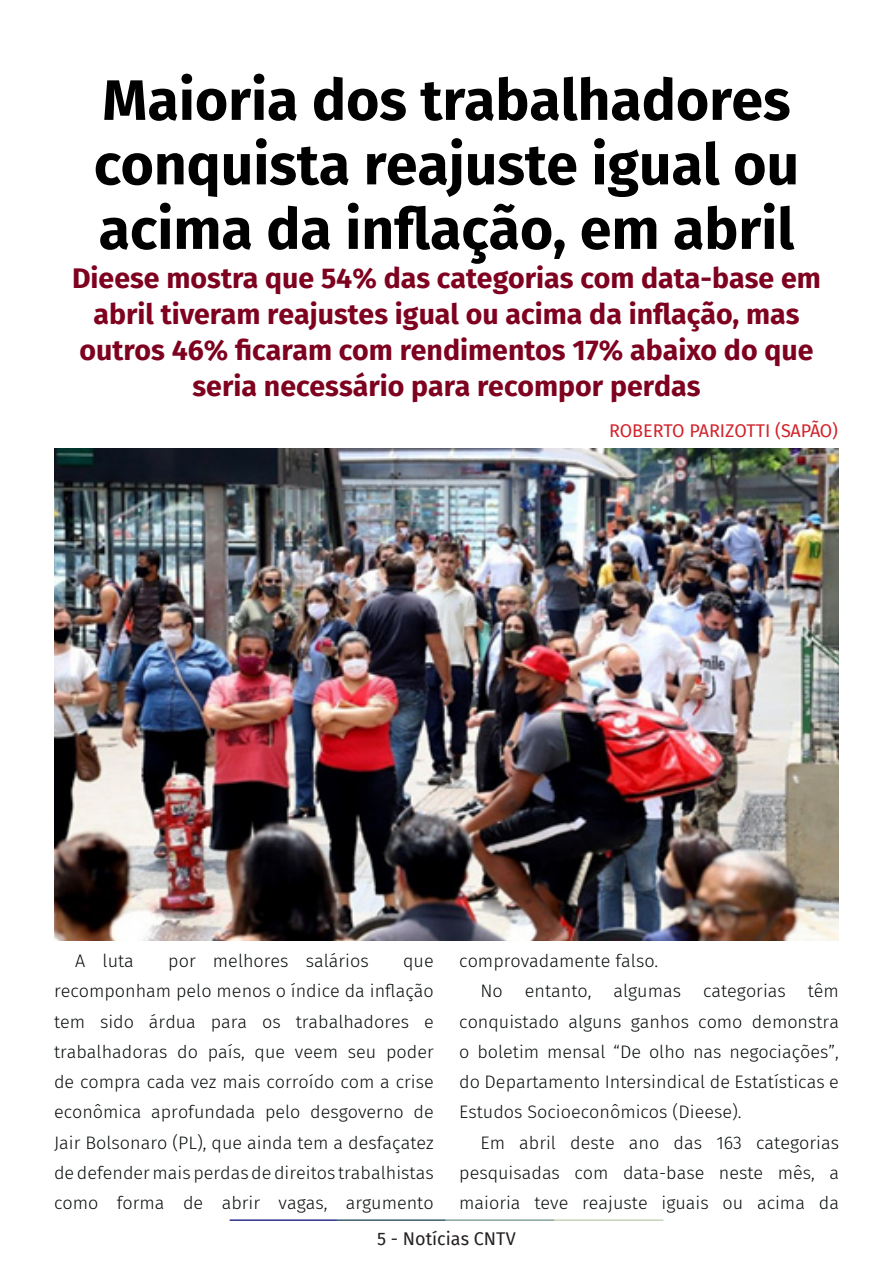
<style>
.page{position:relative;width:893px;height:1263px;background:#fff}
.page>*{position:absolute;margin:0;border:0;box-sizing:border-box;transform-origin:0 0}
.t1{font:700 57px/64.5px "Fira Sans";color:#000001}
.t2{font:700 28.5px/36px "Fira Sans";color:#7e0220;text-align:center}
.t3{font:300 18px/30.2px "Fira Sans";color:#080d0b;text-align:justify}
.t4{font:18px "Fira Sans";letter-spacing:-.005em;color:#d1232a}
.t5{font:18px "Fira Sans";color:#231f20}
</style>
<div class="page">
<hr style="left:230px;top:1219px;width:107px;height:2px;background:#2f3088">
<hr style="left:337px;top:1219px;width:109px;height:2px;background:#3a5f6d">
<hr style="left:446px;top:1219px;width:109px;height:2px;background:#87a59a">
<hr style="left:555px;top:1219px;width:108px;height:2px;background:#c6d5b7">
<img style="left:54px;top:448px;width:784px;height:492px">
<p class="t1" style="left:94px;top:64px;width:707px">Maioria dos trabalhadores conquista reajuste igual ou acima da inflação, em abril</p>
<p class="t2" style="left:72px;top:258px;width:750px">Dieese mostra que 54% das categorias com data-base em abril tiveram reajustes igual ou acima da inflação, mas outros 46% ficaram com rendimentos 17% abaixo do que seria necessário para recompor perdas</p>
<p class="t4" style="left:609px;top:418px;width:231px">ROBERTO PARIZOTTI (SAPÃO)</p>
<p class="t3" style="left:75px;top:946px;width:60px">A luta</p>
<p class="t3" style="left:168px;top:946px;width:202px">por melhores salários</p>
<p class="t3" style="left:54px;top:946px;width:381px;text-indent:349px">que recomponham pelo menos o índice da inflação tem sido árdua para os trabalhadores e trabalhadoras do país, que veem seu poder de compra cada vez mais corroído com a crise econômica aprofundada pelo desgoverno de Jair Bolsonaro (PL), que ainda tem a desfaçatez de defender mais perdas de direitos trabalhistas como forma de abrir vagas, argumento</p>
<p class="t3" style="left:459px;top:946px;width:201px">comprovadamente falso.</p>
<p class="t3" style="left:459px;top:976px;width:381px;text-indent:21px">No entanto, algumas categorias têm conquistado alguns ganhos como demonstra o boletim mensal “De olho nas negociações”, do Departamento Intersindical de Estatísticas e Estudos Socioeconômicos (Dieese).</p>
<p class="t3" style="left:459px;top:1127px;width:381px;text-indent:21px">Em abril deste ano das 163 categorias pesquisadas com data-base neste mês, a maioria teve reajuste iguais ou acima da</p>
<p class="t5" style="left:377px;top:1225px;width:140px">5 - Notícias CNTV</p>
</div>
